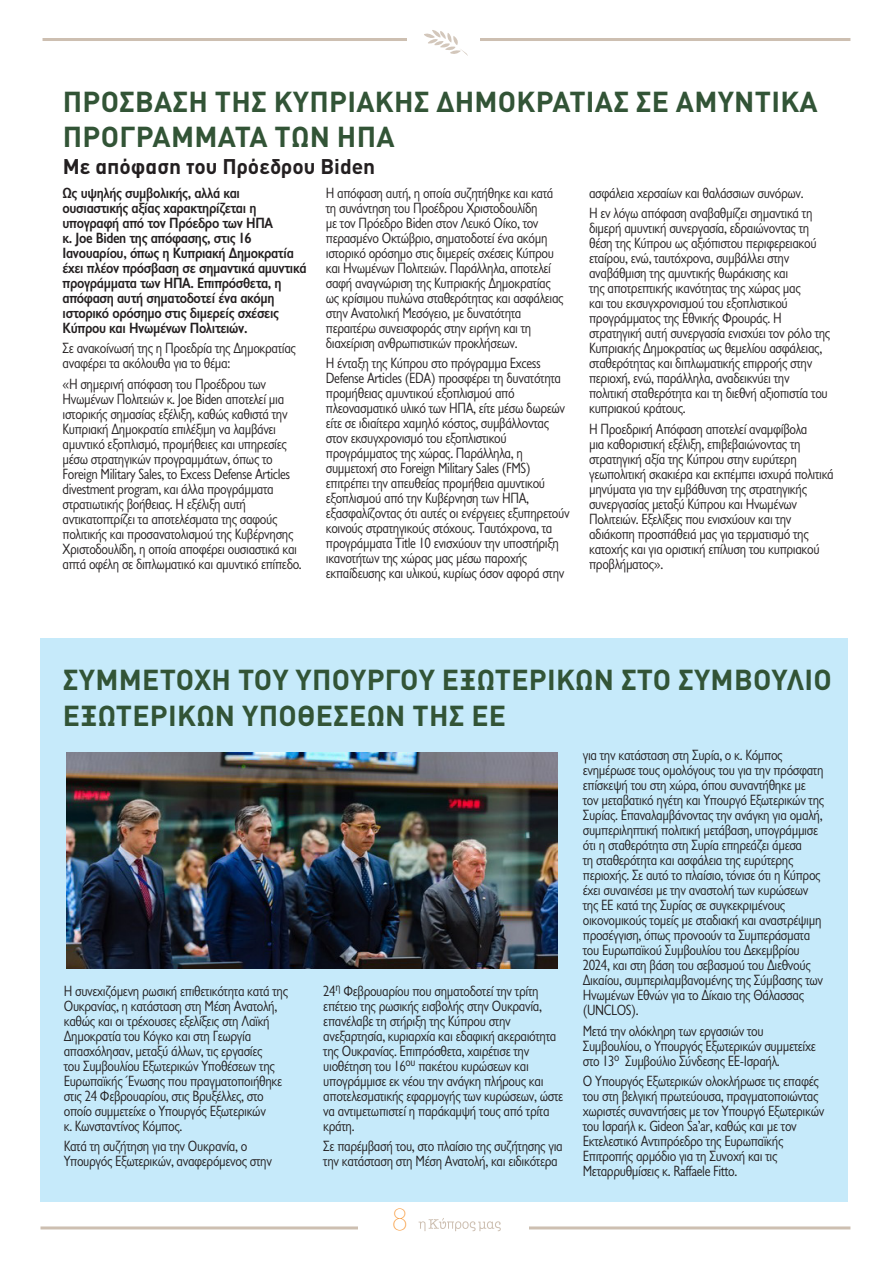
<style>
.page{position:relative;width:893px;height:1263px;background:#fff}
.page>*{position:absolute;margin:0;border:0;box-sizing:border-box;transform-origin:0 0}
.t1{font:200 30px "Avenir Next";color:#f68b1f}
.t2{font:700 28.5px/36px "DIN Pro";letter-spacing:.01em;color:#325436}
.t3{font:700 21px "DIN Pro";color:#231f20}
.t4{font:15px/15px "Gill Sans Hel Semi Condenced";letter-spacing:-.025em;color:#231f20}
.t5{font:700 15px/15px "Gill Sans Hel Semi Condenced";letter-spacing:-.025em;color:#231f20}
</style>
<div class="page">
<hr style="left:40px;top:1226px;width:810px;height:3px;background:#cdbfb1">
<hr style="left:43px;top:38px;width:807px;height:3px;background:#cdbfb1">
<div style="left:358px;top:1208px;width:171px;height:42px;background:#fff"></div>
<div style="left:407px;top:19px;width:73px;height:43px;background:#fff"></div>
<svg style="left:418px;top:1218px;width:83px;height:13px"></svg>
<svg style="left:424px;top:30px;width:44px;height:26px"></svg>
<div style="left:40px;top:638px;width:808px;height:563px;background:#c6eafa"></div>
<img style="left:67px;top:753px;width:490px;height:215px">
<p class="t2" style="left:63px;top:83px;width:756px;line-height:34.5px">ΠΡΌΣΒΑΣΗ ΤΗ Σ ΚΥΠΡΙΑΚΉΣ ΔΗ ΜΟΚΡΑΤΊΑΣ ΣΕ ΑΜΥΝΤΙΚΆ<br>ΠΡΟΓΡΆΜΜΑΤΑ ΤΩΝ Η ΠΑ</p>
<p class="t3" style="left:63px;top:152px;width:314px">Με απόφαση του Πρόεδρου Biden</p>
<p class="t5" style="left:63px;top:186px;width:245px">Ως υψηλής συμβολικής, αλλά και ουσιαστικής αξίας χαρακτηρίζεται η υπογραφή από τον Πρόεδρο των ΗΠΑ<br>κ. Joe Biden της απόφασης, στις 16<br>Ιανουαρίου, όπως η Κυπριακή Δημοκρατία έχει πλέον πρόσβαση σε σημαντικά αμυντικά προγράμματα των ΗΠΑ. Επιπρόσθετα, η απόφαση αυτή σηματοδοτεί ένα ακόμη ιστορικό ορόσημο στις διμερείς σχέσεις Κύπρου και Ηνωμένων Πολιτειών.</p>
<p class="t4" style="left:63px;top:341px;width:235px">Σε ανακοίνωσή της η Προεδρία της Δημοκρατίας αναφέρει τα ακόλουθα για το θέμα:</p>
<p class="t4" style="left:63px;top:376px;width:241px">«Η σημερινή απόφαση του Προέδρου των Ηνωμένων Πολιτειών κ. Joe Biden αποτελεί μια ιστορικής σημασίας εξέλιξη, καθώς καθιστά την Κυπριακή Δημοκρατία επιλέξιμη να λαμβάνει αμυντικό εξοπλισμό, προμήθειες και υπηρεσίες μέσω στρατηγικών προγραμμάτων, όπως το Foreign Military Sales, το Excess Defense Articles divestment program, και άλλα προγράμματα στρατιωτικής βοήθειας. Η εξέλιξη αυτή αντικατοπτρίζει τα αποτελέσματα της σαφούς πολιτικής και προσανατολισμού της Κυβέρνησης Χριστοδουλίδη, η οποία αποφέρει ουσιαστικά και απτά οφέλη σε διπλωματικό και αμυντικό επίπεδο.</p>
<p class="t4" style="left:326px;top:186px;width:239px">Η απόφαση αυτή, η οποία συζητήθηκε και κατά τη συνάντηση του Προέδρου Χριστοδουλίδη<br>με τον Πρόεδρο Biden στον Λευκό Οίκο, τον περασμένο Οκτώβριο, σηματοδοτεί ένα ακόμη ιστορικό ορόσημο στις διμερείς σχέσεις Κύπρου και Ηνωμένων Πολιτειών. Παράλληλα, αποτελεί σαφή αναγνώριση της Κυπριακής Δημοκρατίας ως κρίσιμου πυλώνα σταθερότητας και ασφάλειας στην Ανατολική Μεσόγειο, με δυνατότητα περαιτέρω συνεισφοράς στην ειρήνη και τη διαχείριση ανθρωπιστικών προκλήσεων.</p>
<p class="t4" style="left:326px;top:356px;width:245px">Η ένταξη της Κύπρου στο πρόγραμμα Excess Defense Articles (EDA) προσφέρει τη δυνατότητα προμήθειας αμυντικού εξοπλισμού από πλεονασματικό υλικό των ΗΠΑ, είτε μέσω δωρεών είτε σε ιδιαίτερα χαμηλό κόστος, συμβάλλοντας στον εκσυγχρονισμό του εξοπλιστικού προγράμματος της χώρας. Παράλληλα, η συμμετοχή στο Foreign Military Sales (FMS) επιτρέπει την απευθείας προμήθεια αμυντικού εξοπλισμού από την Κυβέρνηση των ΗΠΑ, εξασφαλίζοντας ότι αυτές οι ενέργειες εξυπηρετούν κοινούς στρατηγικούς στόχους. Ταυτόχρονα, τα προγράμματα Title 10 ενισχύουν την υποστήριξη ικανοτήτων της χώρας μας μέσω παροχής εκπαίδευσης και υλικού, κυρίως όσον αφορά στην</p>
<p class="t4" style="left:589px;top:186px;width:216px">ασφάλεια χερσαίων και θαλάσσιων συνόρων.</p>
<p class="t4" style="left:589px;top:206px;width:243px">Η εν λόγω απόφαση αναβαθμίζει σημαντικά τη διμερή αμυντική συνεργασία, εδραιώνοντας τη θέση της Κύπρου ως αξιόπιστου περιφερειακού εταίρου, ενώ, ταυτόχρονα, συμβάλλει στην αναβάθμιση της αμυντικής θωράκισης και<br>της αποτρεπτικής ικανότητας της χώρας μας<br>και του εκσυγχρονισμού του εξοπλιστικού προγράμματος της Εθνικής Φρουράς. Η στρατηγική αυτή συνεργασία ενισχύει τον ρόλο της Κυπριακής Δημοκρατίας ως θεμελίου ασφάλειας, σταθερότητας και διπλωματικής επιρροής στην περιοχή, ενώ, παράλληλα, αναδεικνύει την πολιτική σταθερότητα και τη διεθνή αξιοπιστία του κυπριακού κράτους.</p>
<p class="t4" style="left:589px;top:421px;width:246px">Η Προεδρική Απόφαση αποτελεί αναμφίβολα<br>μια καθοριστική εξέλιξη, επιβεβαιώνοντας τη στρατηγική αξία της Κύπρου στην ευρύτερη γεωπολιτική σκακιέρα και εκπέμπει ισχυρά πολιτικά μηνύματα για την εμβάθυνση της στρατηγικής συνεργασίας μεταξύ Κύπρου και Ηνωμένων Πολιτειών. Εξελίξεις που ενισχύουν και την αδιάκοπη προσπάθειά μας για τερματισμό της κατοχής και για οριστική επίλυση του κυπριακού προβλήματος».</p>
<p class="t2" style="left:63px;top:661px;width:767px">ΣΥΜΜΕΤΟΧΉ ΤΟΥ ΥΠΟΥΡΓΟΎ ΕΞΩΤΕΡΙΚΏΝ ΣΤΟ ΣΥΜΒΟΎΛΙΟ<br>ΕΞΩΤΕΡΙΚΏΝ ΥΠΟΘΈΣΕΩΝ ΤΗΣ ΕΕ</p>
<p class="t4" style="left:64px;top:983px;width:226px">Η συνεχιζόμενη ρωσική επιθετικότητα κατά της Ουκρανίας, η κατάσταση στη Μέση Ανατολή, καθώς και οι τρέχουσες εξελίξεις στη Λαϊκή Δημοκρατία του Κόγκο και στη Γεωργία απασχόλησαν, μεταξύ άλλων, τις εργασίες<br>του Συμβουλίου Εξωτερικών Υποθέσεων της Ευρωπαϊκής Ένωσης που πραγματοποιήθηκε στις 24 Φεβρουαρίου, στις Βρυξέλλες, στο οποίο συμμετείχε ο Υπουργός Εξωτερικών<br>κ. Κωνσταντίνος Κόμπος.</p>
<p class="t4" style="left:64px;top:1139px;width:210px">Κατά τη συζήτηση για την Ουκρανία, ο<br>Υπουργός Εξωτερικών, αναφερόμενος στην</p>
<p class="t4" style="left:323px;top:983px;width:241px">24<sup>η</sup> Φεβρουαρίου που σηματοδοτεί την τρίτη επέτειο της ρωσικής εισβολής στην Ουκρανία, επανέλαβε τη στήριξη της Κύπρου στην ανεξαρτησία, κυριαρχία και εδαφική ακεραιότητα της Ουκρανίας. Επιπρόσθετα, χαιρέτισε την υιοθέτηση του 16<sup>ου</sup> πακέτου κυρώσεων και υπογράμμισε εκ νέου την ανάγκη πλήρους και αποτελεσματικής εφαρμογής των κυρώσεων, ώστε να αντιμετωπιστεί η παράκαμψή τους από τρίτα κράτη.</p>
<p class="t4" style="left:323px;top:1138px;width:241px">Σε παρέμβασή του, στο πλαίσιο της συζήτησης για την κατάσταση στη Μέση Ανατολή, και ειδικότερα</p>
<h1 class="t1" style="left:391px;top:1194px;width:18px">8</h1>
<p class="t4" style="left:583px;top:748px;width:243px">για την κατάσταση στη Συρία, ο κ. Κόμπος ενημέρωσε τους ομολόγους του για την πρόσφατη επίσκεψή του στη χώρα, όπου συναντήθηκε με τον μεταβατικό ηγέτη και Υπουργό Εξωτερικών της Συρίας. Επαναλαμβάνοντας την ανάγκη για ομαλή, συμπεριληπτική πολιτική μετάβαση, υπογράμμισε ότι η σταθερότητα στη Συρία επηρεάζει άμεσα<br>τη σταθερότητα και ασφάλεια της ευρύτερης περιοχής. Σε αυτό το πλαίσιο, τόνισε ότι η Κύπρος έχει συναινέσει με την αναστολή των κυρώσεων της ΕΕ κατά της Συρίας σε συγκεκριμένους οικονομικούς τομείς με σταδιακή και αναστρέψιμη προσέγγιση, όπως προνοούν τα Συμπεράσματα του Ευρωπαϊκού Συμβουλίου του Δεκεμβρίου 2024, και στη βάση του σεβασμού του Διεθνούς Δικαίου, συμπεριλαμβανομένης της Σύμβασης των Ηνωμένων Εθνών για το Δίκαιο της Θάλασσας (UNCLOS).</p>
<p class="t4" style="left:583px;top:1023px;width:234px">Μετά την ολόκληρη των εργασιών του<br>Συμβουλίου, ο Υπουργός Εξωτερικών συμμετείχε στο 13<sup>ο</sup> Συμβούλιο Σύνδεσης ΕΕ-Ισραήλ.</p>
<p class="t4" style="left:583px;top:1073px;width:243px">Ο Υπουργός Εξωτερικών ολοκλήρωσε τις επαφές του στη βελγική πρωτεύουσα, πραγματοποιώντας χωριστές συναντήσεις με τον Υπουργό Εξωτερικών του Ισραήλ κ. Gideon Sa’ar, καθώς και με τον Εκτελεστικό Αντιπρόεδρο της Ευρωπαϊκής Επιτροπής αρμόδιο για τη Συνοχή και τις Μεταρρυθμίσεις κ. Raffaele Fitto.</p>
</div>
